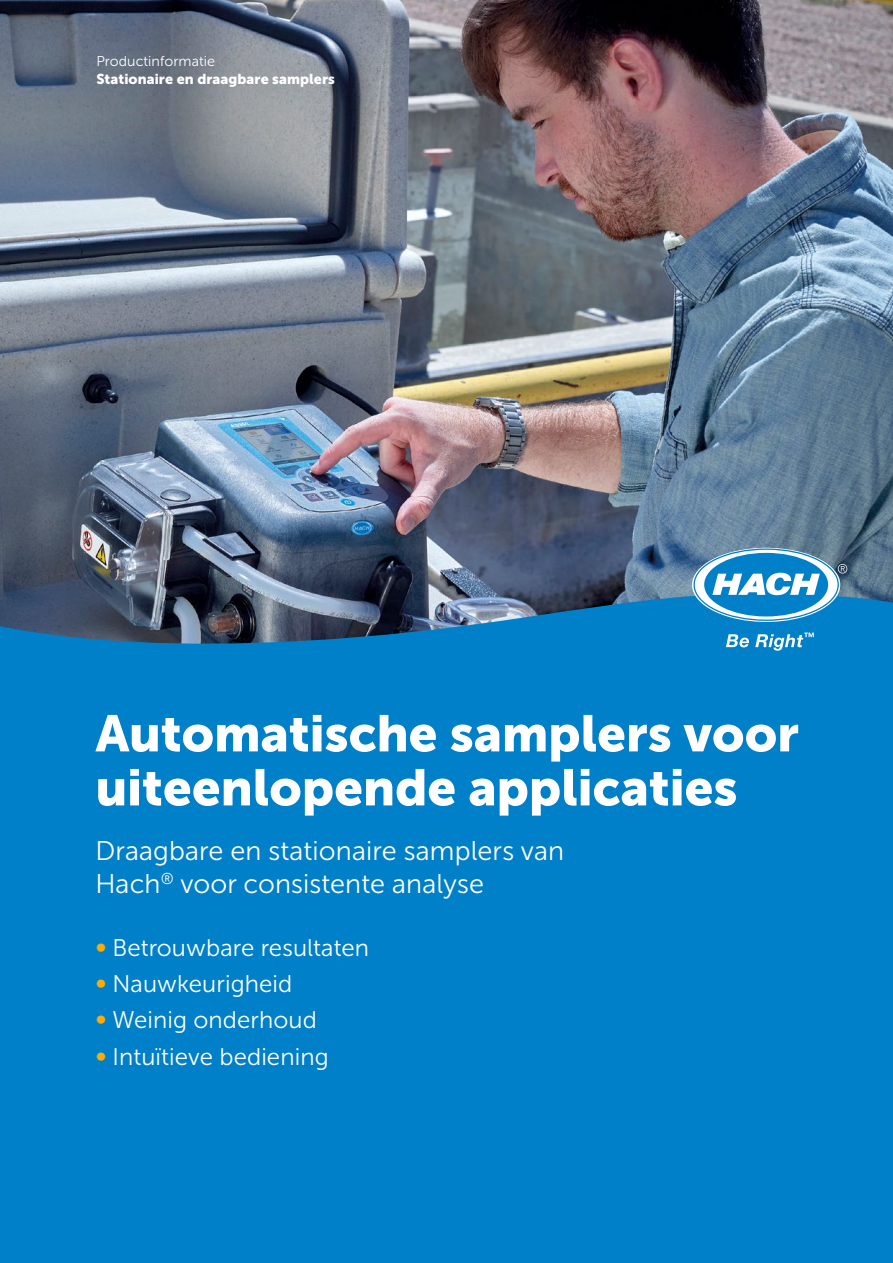
<style>
.page{position:relative;width:893px;height:1263px;background:#fff}
.page>*{position:absolute;margin:0;border:0;box-sizing:border-box;transform-origin:0 0}
.t1{font:51px/54px "Museo Sans Cyrl 900";color:#fff}
.t2{font:27px/33px "Museo Sans Cyrl 300";letter-spacing:.005em;color:#fff}
.t3{font:24px/36.5px "Museo Sans Cyrl 300";letter-spacing:.005em;color:#fff}
.t4{font:14.25px "Museo Sans Cyrl 900";letter-spacing:.005em;color:#fff}
.t5{font:14.25px "Museo Sans Cyrl 300";letter-spacing:.005em;color:#fff}
.s1{color:#f8ab0b}
</style>
<div class="page">
<img style="left:0;top:0;width:893px;height:590px">
<div style="left:0;top:590px;width:893px;height:673px;background:#0080c8"></div>
<svg style="left:693px;top:548px;width:154px;height:73px"></svg>
<svg style="left:726px;top:634px;width:23px;height:13px"></svg>
<svg style="left:755px;top:633px;width:59px;height:18px"></svg>
<p class="t5" style="left:96px;top:53px;width:120px">Productinformatie</p>
<p class="t4" style="left:96px;top:71px;width:240px">Stationaire en draagbare samplers</p>
<h1 class="t1" style="left:96px;top:706px;width:705px">Automatische samplers voor uiteenlopende applicaties</h1>
<p class="t2" style="left:96px;top:834px;width:470px">Draagbare en stationaire samplers van<br>Hach<sup>®</sup> voor consistente analyse</p>
<p class="t3" style="left:96px;top:929px;width:275px"><span class="s1">∞</span> Betrouwbare resultaten <span class="s1">∞</span> Nauwkeurigheid<br><span class="s1">∞</span> Weinig onderhoud<br><span class="s1">∞</span> Intuïtieve bediening</p>
</div>
